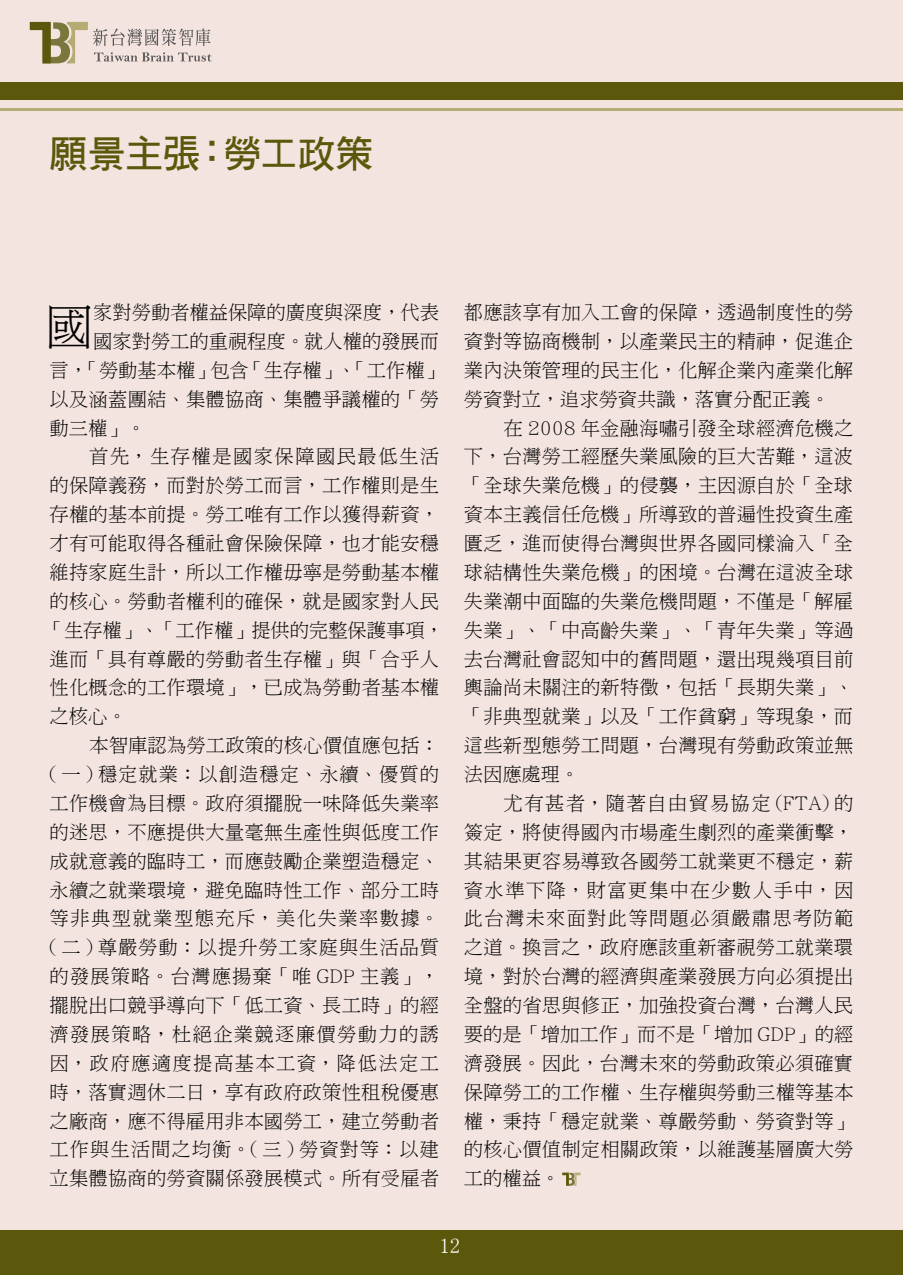
<style>
.page{position:relative;width:903px;height:1275px;background:#fff}
.page>*{position:absolute;margin:0;border:0;box-sizing:border-box;transform-origin:0 0}
.t1{font:48.12px "DF Ming Lt HKP BF";color:#000}
.t2{font:38.5px "DF Hei Bd HKP BF";letter-spacing:-.03em;color:#5b580b}
.t3{font:21px "MS P Mincho";color:#fff}
.t4{font:19.25px/28.9px "DF Ming Lt HKP BF";letter-spacing:.015em;color:#000;text-align:justify}
.t5{font:19.25px "DF Ming Lt HKP BF";letter-spacing:.055em;color:#000}
.t6{font:19.25px "DF Ming Lt HKP BF";letter-spacing:.075em;color:#000}
.t7{font:19.25px "DF Ming Lt HKP BF";letter-spacing:.05em;color:#000}
.t8{font:19.25px "DF Ming Lt HKP BF";letter-spacing:.06em;color:#000}
.t9{font:19.25px "DF Ming Lt HKP BF";letter-spacing:.07em;color:#000}
.t10{font:19.25px "DF Ming Lt HKP BF";letter-spacing:.08em;color:#000}
</style>
<div class="page">
<div style="left:0;top:0;width:903px;height:1260px;background:#f3e4e0"></div>
<div style="left:0;top:83px;width:903px;height:17px;background:#5b580b"></div>
<hr style="left:0;top:108px;width:903px;height:3px;background:#b5ab73">
<svg style="left:30px;top:22px;width:182px;height:41px"></svg>
<div style="left:0;top:1230px;width:903px;height:45px;background:#5b580b"></div>
<svg style="left:562px;top:1173px;width:18px;height:13px"></svg>
<h2 class="t2" style="left:50px;top:134px;width:325px">願景主張：勞工政策</h2>
<h1 class="t1" style="left:45px;top:303px;width:50px">國</h1>
<p class="t4" style="left:93px;top:298px;width:347px">家對勞動者權益保障的廣度與深度，代表</p>
<p class="t4" style="left:93px;top:327px;width:347px">國家對勞工的重視程度。就人權的發展而</p>
<p class="t4" style="left:50px;top:356px;width:396px">言，「勞動基本權」包含「生存權」、「工作權」</p>
<p class="t4" style="left:50px;top:384px;width:391px">以及涵蓋團結、集體協商、集體爭議權的「勞</p>
<p class="t4" style="left:50px;top:413px;width:98px">動三權」。</p>
<p class="t10" style="left:89px;top:447px;width:351px">首先，生存權是國家保障國民最低生活</p>
<p class="t4" style="left:50px;top:471px;width:391px">的保障義務，而對於勞工而言，工作權則是生</p>
<p class="t4" style="left:50px;top:500px;width:391px">存權的基本前提。勞工唯有工作以獲得薪資，</p>
<p class="t4" style="left:50px;top:529px;width:391px">才有可能取得各種社會保險保障，也才能安穩</p>
<p class="t4" style="left:50px;top:558px;width:391px">維持家庭生計，所以工作權毋寧是勞動基本權</p>
<p class="t4" style="left:50px;top:587px;width:391px">的核心。勞動者權利的確保，就是國家對人民</p>
<p class="t4" style="left:45px;top:615px;width:401px">「生存權」、「工作權」提供的完整保護事項，</p>
<p class="t4" style="left:50px;top:644px;width:391px">進而「具有尊嚴的勞動者生存權」與「合乎人</p>
<p class="t4" style="left:50px;top:673px;width:391px">性化概念的工作環境」，已成為勞動者基本權</p>
<p class="t4" style="left:50px;top:702px;width:78px">之核心。</p>
<p class="t4" style="left:89px;top:731px;width:351px">本智庫認為勞工政策的核心價值應包括：</p>
<p class="t5" style="left:50px;top:765px;width:391px">( 一 ) 穩定就業：以創造穩定、永續、優質的</p>
<p class="t4" style="left:50px;top:789px;width:391px">工作機會為目標。政府須擺脫一味降低失業率</p>
<p class="t4" style="left:50px;top:818px;width:391px">的迷思，不應提供大量毫無生產性與低度工作</p>
<p class="t4" style="left:50px;top:846px;width:391px">成就意義的臨時工，而應鼓勵企業塑造穩定、</p>
<p class="t4" style="left:50px;top:875px;width:391px">永續之就業環境，避免臨時性工作、部分工時</p>
<p class="t6" style="left:50px;top:909px;width:391px">等非典型就業型態充斥，美化失業率數據。</p>
<p class="t7" style="left:50px;top:938px;width:391px">( 二 ) 尊嚴勞動：以提升勞工家庭與生活品質</p>
<p class="t8" style="left:50px;top:967px;width:391px">的發展策略。台灣應揚棄「唯 GDP 主義」，</p>
<p class="t4" style="left:50px;top:991px;width:391px">擺脫出口競爭導向下「低工資、長工時」的經</p>
<p class="t9" style="left:50px;top:1024px;width:391px">濟發展策略，杜絕企業競逐廉價勞動力的誘</p>
<p class="t6" style="left:50px;top:1053px;width:391px">因，政府應適度提高基本工資，降低法定工</p>
<p class="t4" style="left:50px;top:1077px;width:391px">時，落實週休二日，享有政府政策性租稅優惠</p>
<p class="t4" style="left:50px;top:1106px;width:391px">之廠商，應不得雇用非本國勞工，建立勞動者</p>
<p class="t5" style="left:50px;top:1140px;width:391px">工作與生活間之均衡。( 三 ) 勞資對等：以建</p>
<p class="t4" style="left:50px;top:1164px;width:391px">立集體協商的勞資關係發展模式。所有受雇者</p>
<p class="t4" style="left:464px;top:298px;width:391px">都應該享有加入工會的保障，透過制度性的勞資對等協商機制，以產業民主的精神，促進企業內決策管理的民主化，化解企業內產業化解勞資對立，追求勞資共識，落實分配正義。</p>
<p class="t4" style="left:464px;top:413px;width:391px;text-indent:40px">在 2008 年金融海嘯引發全球經濟危機之下，台灣勞工經歷失業風險的巨大苦難，這波「全球失業危機」的侵襲，主因源自於「全球資本主義信任危機」所導致的普遍性投資生產匱乏，進而使得台灣與世界各國同樣淪入「全球結構性失業危機」的困境。台灣在這波全球失業潮中面臨的失業危機問題，不僅是「解雇失業」、「中高齡失業」、「青年失業」等過去台灣社會認知中的舊問題，還出現幾項目前輿論尚未關注的新特徵，包括「長期失業」、「非典型就業」以及「工作貧窮」等現象，而這些新型態勞工問題，台灣現有勞動政策並無法因應處理。</p>
<p class="t4" style="left:464px;top:789px;width:391px;text-indent:40px">尤有甚者，隨著自由貿易協定 (FTA) 的簽定，將使得國內市場產生劇烈的產業衝擊，其結果更容易導致各國勞工就業更不穩定，薪資水準下降，財富更集中在少數人手中，因此台灣未來面對此等問題必須嚴肅思考防範之道。換言之，政府應該重新審視勞工就業環境，對於台灣的經濟與產業發展方向必須提出全盤的省思與修正，加強投資台灣，台灣人民要的是「增加工作」而不是「增加 GDP」的經濟發展。因此，台灣未來的勞動政策必須確實保障勞工的工作權、生存權與勞動三權等基本權，秉持「穩定就業、尊嚴勞動、勞資對等」的核心價值制定相關政策，以維護基層廣大勞工的權益。</p>
<p class="t3" style="left:440px;top:1235px;width:22px">12</p>
</div>
